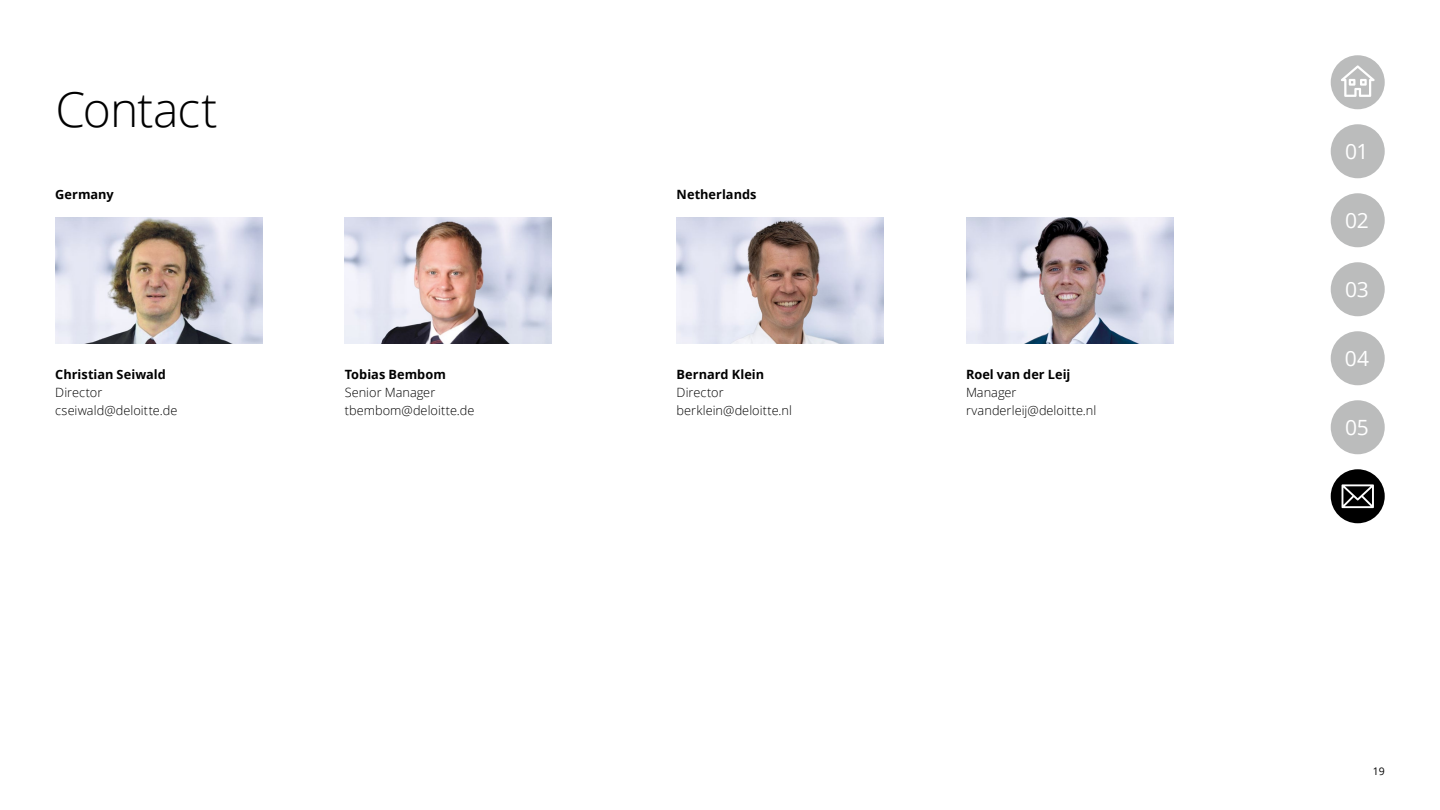
<style>
.page{position:relative;width:1440px;height:810px;background:#fff}
.page>*{position:absolute;margin:0;border:0;box-sizing:border-box;transform-origin:0 0}
.t1{font:300 48px "Open Sans";letter-spacing:-.02em;color:#000}
.t2{font:21px "Open Sans";letter-spacing:-.015em;color:#fff}
.t3{font:300 12.75px/18px "Open Sans";letter-spacing:.005em;color:#000}
.t4{font:700 12.75px "Open Sans";letter-spacing:.005em;color:#000}
.t5{font:10.5px "Open Sans";color:#000}
</style>
<div class="page">
<div style="left:1331px;top:193px;width:54px;height:54px;background:#bbbcbc;border-radius:50%"></div>
<svg style="left:1331px;top:55px;width:54px;height:54px"></svg>
<div style="left:1331px;top:331px;width:54px;height:54px;background:#bbbcbc;border-radius:50%"></div>
<div style="left:1331px;top:262px;width:54px;height:54px;background:#bbbcbc;border-radius:50%"></div>
<div style="left:1331px;top:124px;width:54px;height:54px;background:#bbbcbc;border-radius:50%"></div>
<div style="left:1331px;top:400px;width:54px;height:54px;background:#bbbcbc;border-radius:50%"></div>
<svg style="left:1331px;top:469px;width:54px;height:54px"></svg>
<img style="left:55px;top:217px;width:207px;height:126px">
<img style="left:345px;top:217px;width:207px;height:126px">
<img style="left:677px;top:217px;width:207px;height:126px">
<img style="left:966px;top:217px;width:207px;height:126px">
<h1 class="t1" style="left:55px;top:77px;width:164px">Contact</h1>
<p class="t4" style="left:55px;top:186px;width:60px">Germany</p>
<p class="t4" style="left:677px;top:186px;width:82px">Netherlands</p>
<p class="t4" style="left:55px;top:366px;width:112px">Christian Seiwald</p>
<p class="t3" style="left:55px;top:383px;width:124px">Director cseiwald@deloitte.de</p>
<p class="t4" style="left:345px;top:366px;width:103px">Tobias Bembom</p>
<p class="t3" style="left:345px;top:383px;width:131px">Senior Manager tbembom@deloitte.de</p>
<p class="t4" style="left:677px;top:366px;width:89px">Bernard Klein</p>
<p class="t3" style="left:677px;top:383px;width:117px">Director berklein@deloitte.nl</p>
<p class="t4" style="left:966px;top:366px;width:106px">Roel van der Leij</p>
<p class="t3" style="left:966px;top:383px;width:132px">Manager rvanderleij@deloitte.nl</p>
<h2 class="t2" style="left:1345px;top:137px;width:25px">01</h2>
<h2 class="t2" style="left:1345px;top:206px;width:25px">02</h2>
<h2 class="t2" style="left:1345px;top:275px;width:25px">03</h2>
<h2 class="t2" style="left:1345px;top:344px;width:26px">04</h2>
<h2 class="t2" style="left:1345px;top:413px;width:25px">05</h2>
<p class="t5" style="left:1373px;top:764px;width:13px">19</p>
</div>
